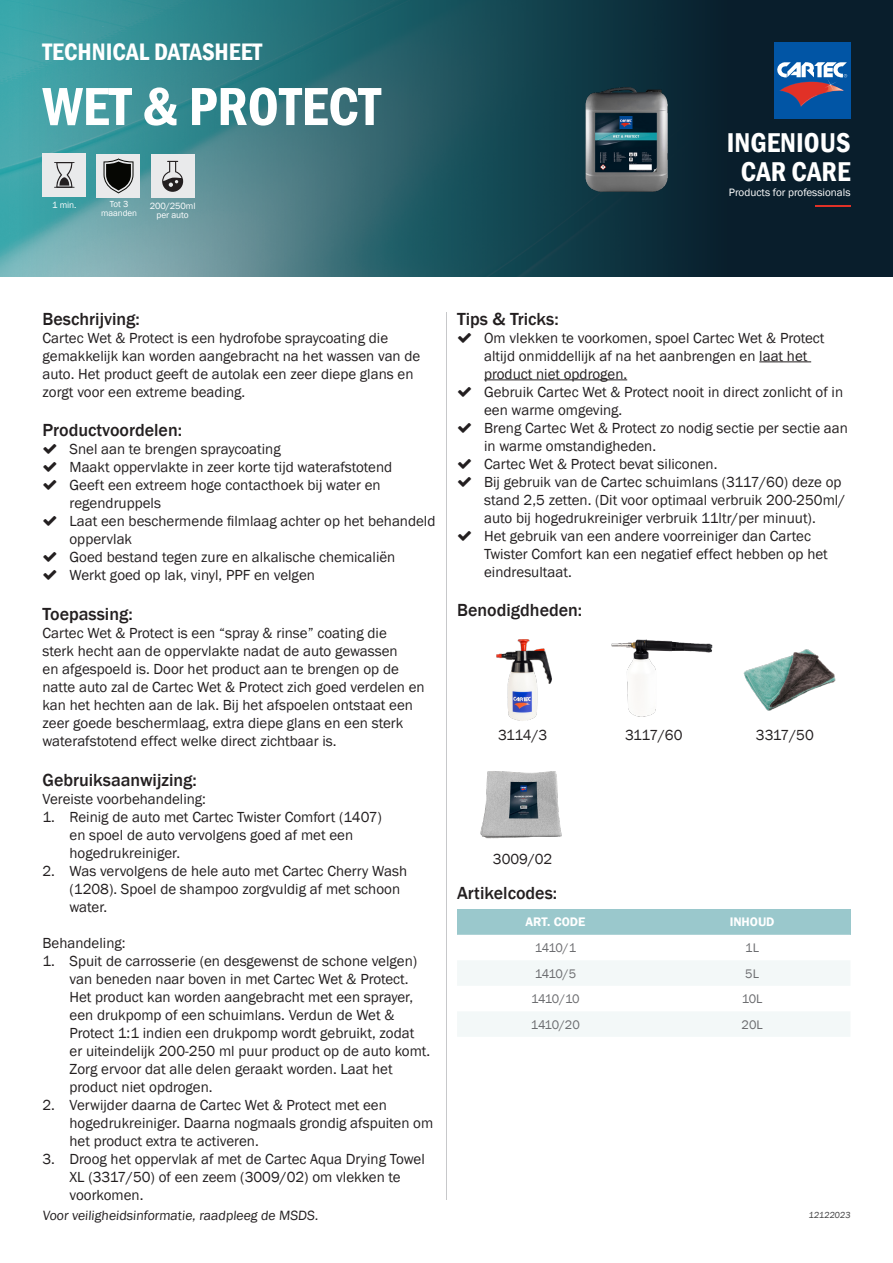
<style>
.page{position:relative;width:893px;height:1263px;background:#fff}
.page>*{position:absolute;margin:0;border:0;box-sizing:border-box;transform-origin:0 0}
.t1{font:600 condensed 55.5px "Franklin Gothic";color:#fff}
.t2{font:600 condensed 27.9px/29px "Franklin Gothic";color:#fff;text-align:center}
.t3{font:600 condensed 24.45px "Franklin Gothic";color:#fff}
.t4{font:500 18px "Franklin Gothic";color:#231f20}
.t5{font:15px/18px "Franklin Gothic";color:#231f20}
.t6{font:13.8px "Franklin Gothic";color:#231f20}
.t7{font:12.75px "Franklin Gothic";letter-spacing:-.03em;color:#6c6d70}
.t8{font:600 12.75px "Franklin Gothic";color:#fff}
.t9{font:10.95px "Franklin Gothic";color:#fff}
.t10{font:9.3px/9.3px "Franklin Gothic";letter-spacing:-.01em;color:#fff;text-align:center}
.t11{font:9px/9px "Franklin Gothic";color:#fff;text-align:center}
.t12{font:9px "Franklin Gothic";color:#3e3e3f}
</style>
<div class="page">
<div style="left:457px;top:909px;width:197px;height:26px;background:#9ac8cc"></div>
<div style="left:654px;top:909px;width:196px;height:26px;background:#9ac8cc"></div>
<svg style="left:457px;top:961px;width:393px;height:76px"></svg>
<img style="left:496px;top:639px;width:56px;height:82px">
<img style="left:611px;top:639px;width:225px;height:78px">
<img style="left:480px;top:771px;width:82px;height:68px">
<img style="left:0;top:0;width:893px;height:276px">
<div style="left:774px;top:43px;width:76px;height:76px;background:#0155a5"></div>
<svg style="left:777px;top:62px;width:70px;height:44px"></svg>
<hr style="left:815px;top:205px;width:35px;height:2px;background:#e13127">
<hr style="left:446px;top:312px;width:1px;height:887px;background:#c7c8ca">
<div style="left:43px;top:153px;width:43px;height:44px;background:#e9eaeb"></div>
<svg style="left:54px;top:162px;width:21px;height:26px"></svg>
<div style="left:97px;top:154px;width:43px;height:44px;background:#e9eaeb"></div>
<svg style="left:104px;top:158px;width:30px;height:35px"></svg>
<div style="left:151px;top:154px;width:43px;height:44px;background:#e9eaeb"></div>
<svg style="left:162px;top:161px;width:21px;height:31px"></svg>
<hr style="left:759px;top:361px;width:52px;height:1px;background:#231f20">
<hr style="left:484px;top:379px;width:143px;height:1px;background:#231f20">
<img style="left:554px;top:43px;width:146px;height:194px">
<h3 class="t3" style="left:43px;top:35px;width:221px">TECHNICAL DATASHEET</h3>
<h1 class="t1" style="left:43px;top:69px;width:340px">WET &amp; PROTECT</h1>
<p class="t10" style="left:52px;top:200px;width:26px">1 min.</p>
<p class="t11" style="left:101px;top:200px;width:38px">Tot 3 maanden</p>
<p class="t10" style="left:150px;top:201px;width:47px">200/250ml per auto</p>
<h2 class="t2" style="left:727px;top:128px;width:125px">INGENIOUS<br>CAR CARE</h2>
<p class="t9" style="left:729px;top:186px;width:123px">Products for professionals</p>
<p class="t4" style="left:43px;top:308px;width:99px">Beschrijving:</p>
<p class="t5" style="left:43px;top:329px;width:379px">Cartec Wet &amp; Protect is een hydrofobe spraycoating die gemakkelijk kan worden aangebracht na het wassen van de auto. Het product geeft de autolak een zeer diepe glans en zorgt voor een extreme beading.</p>
<p class="t4" style="left:43px;top:419px;width:141px">Productvoordelen:</p>
<p class="t5" style="left:70px;top:441px;width:367px">Snel aan te brengen spraycoating<br>Maakt oppervlakte in zeer korte tijd waterafstotend<br>Geeft een extreem hoge contacthoek bij water en regendruppels<br>Laat een beschermende filmlaag achter op het behandeld oppervlak<br>Goed bestand tegen zure en alkalische chemicaliën Werkt goed op lak, vinyl, PPF en velgen</p>
<p class="t4" style="left:43px;top:603px;width:92px">Toepassing:</p>
<p class="t5" style="left:43px;top:624px;width:384px">Cartec Wet &amp; Protect is een “spray &amp; rinse” coating die<br>sterk hecht aan de oppervlakte nadat de auto gewassen<br>en afgespoeld is. Door het product aan te brengen op de natte auto zal de Cartec Wet &amp; Protect zich goed verdelen en kan het hechten aan de lak. Bij het afspoelen ontstaat een zeer goede beschermlaag, extra diepe glans en een sterk waterafstotend effect welke direct zichtbaar is.</p>
<p class="t4" style="left:43px;top:768px;width:156px">Gebruiksaanwijzing:</p>
<p class="t5" style="left:43px;top:790px;width:165px">Vereiste voorbehandeling:</p>
<p class="t5" style="left:70px;top:808px;width:314px;text-indent:-27px">1. Reinig de auto met Cartec Twister Comfort (1407) en spoel de auto vervolgens goed af met een hogedrukreiniger.</p>
<p class="t5" style="left:70px;top:862px;width:339px;text-indent:-27px">2. Was vervolgens de hele auto met Cartec Cherry Wash (1208). Spoel de shampoo zorgvuldig af met schoon water.</p>
<p class="t5" style="left:43px;top:934px;width:85px">Behandeling:</p>
<p class="t5" style="left:70px;top:952px;width:362px;text-indent:-27px">1. Spuit de carrosserie (en desgewenst de schone velgen) van beneden naar boven in met Cartec Wet &amp; Protect.<br>Het product kan worden aangebracht met een sprayer, een drukpomp of een schuimlans. Verdun de Wet &amp; Protect 1:1 indien een drukpomp wordt gebruikt, zodat er uiteindelijk 200-250 ml puur product op de auto komt.<br>Zorg ervoor dat alle delen geraakt worden. Laat het product niet opdrogen.</p>
<p class="t5" style="left:70px;top:1096px;width:365px;text-indent:-27px">2. Verwijder daarna de Cartec Wet &amp; Protect met een hogedrukreiniger. Daarna nogmaals grondig afspuiten om het product extra te activeren.</p>
<p class="t5" style="left:70px;top:1150px;width:357px;text-indent:-27px">3. Droog het oppervlak af met de Cartec Aqua Drying Towel<br>XL (3317/50) of een zeem (3009/02) om vlekken te voorkomen.</p>
<p class="t6" style="left:43px;top:1207px;width:279px">Voor veiligheidsinformatie, raadpleeg de MSDS.</p>
<p class="t4" style="left:457px;top:308px;width:103px">Tips &amp; Tricks:</p>
<p class="t5" style="left:484px;top:329px;width:365px">Om vlekken te voorkomen, spoel Cartec Wet &amp; Protect altijd onmiddellijk af na het aanbrengen en laat het product niet opdrogen.<br>Gebruik Cartec Wet &amp; Protect nooit in direct zonlicht of in een warme omgeving.<br>Breng Cartec Wet &amp; Protect zo nodig sectie per sectie aan in warme omstandigheden.<br>Cartec Wet &amp; Protect bevat siliconen.<br>Bij gebruik van de Cartec schuimlans (3117/60) deze op stand 2,5 zetten. (Dit voor optimaal verbruik 200-250ml/ auto bij hogedrukreiniger verbruik 11ltr/per minuut).<br>Het gebruik van een andere voorreiniger dan Cartec Twister Comfort kan een negatief effect hebben op het eindresultaat.</p>
<p class="t4" style="left:457px;top:599px;width:127px">Benodigdheden:</p>
<p class="t5" style="left:498px;top:726px;width:51px">3114/3</p>
<p class="t5" style="left:625px;top:726px;width:59px">3117/60</p>
<p class="t5" style="left:756px;top:726px;width:59px">3317/50</p>
<p class="t5" style="left:493px;top:850px;width:61px">3009/02</p>
<p class="t4" style="left:457px;top:881px;width:102px">Artikelcodes:</p>
<p class="t8" style="left:525px;top:914px;width:61px">ART. CODE</p>
<p class="t8" style="left:730px;top:914px;width:46px">INHOUD</p>
<p class="t7" style="left:535px;top:940px;width:43px">1410/1</p>
<p class="t7" style="left:745px;top:940px;width:15px">1L</p>
<p class="t7" style="left:535px;top:965px;width:43px">1410/5</p>
<p class="t7" style="left:745px;top:965px;width:15px">5L</p>
<p class="t7" style="left:531px;top:991px;width:50px">1410/10</p>
<p class="t7" style="left:742px;top:991px;width:22px">10L</p>
<p class="t7" style="left:531px;top:1016px;width:50px">1410/20</p>
<p class="t7" style="left:741px;top:1016px;width:23px">20L</p>
<p class="t12" style="left:808px;top:1210px;width:44px">12122023</p>
</div>
